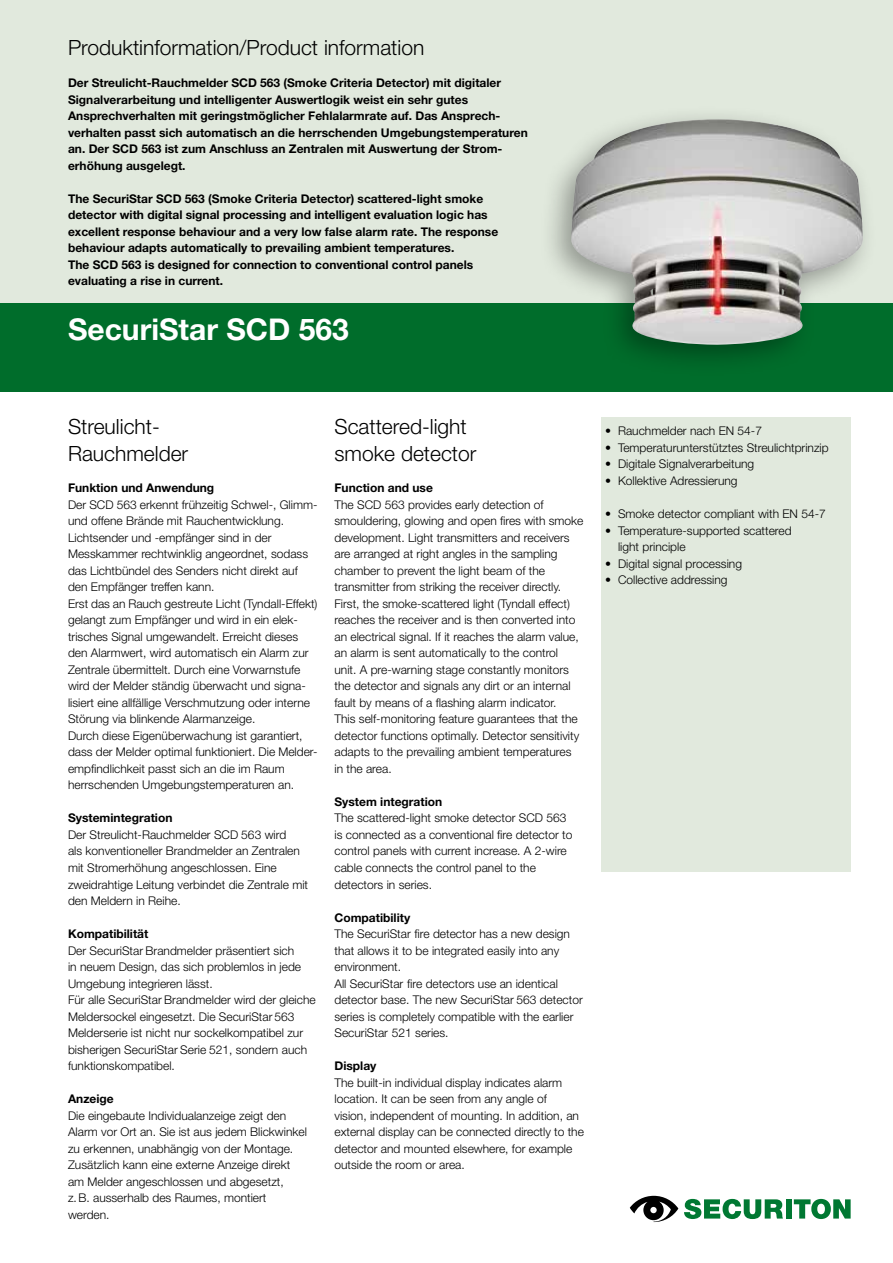
<style>
.page{position:relative;width:893px;height:1263px;background:#fff}
.page>*{position:absolute;margin:0;border:0;box-sizing:border-box;transform-origin:0 0}
.t1{font:700 30px "Helvetica Neue";color:#fff}
.t2{font:300 21px/27px "Helvetica Neue";color:#000}
.t3{font:300 12px/16.5px "Helvetica Neue";color:#000}
.t4{font:700 12px/16.5px "Helvetica Neue";color:#000}
</style>
<div class="page">
<div style="left:0;top:0;width:893px;height:392px;background:#e1e9dd"></div>
<div style="left:601px;top:417px;width:249px;height:454px;background:#e1e9dd"></div>
<svg style="left:684px;top:1199px;width:99px;height:20px"></svg>
<div style="left:786px;top:1199px;width:6px;height:19px;background:#007832"></div>
<svg style="left:794px;top:1199px;width:57px;height:20px"></svg>
<svg style="left:630px;top:1196px;width:48px;height:26px"></svg>
<div style="left:0;top:303px;width:893px;height:89px;background:#006d2b"></div>
<div style="left:539px;top:105px;width:338px;height:272px;background:#000;opacity:.35"></div>
<img style="left:571px;top:119px;width:292px;height:226px">
<h2 class="t2" style="left:68px;top:33px;width:358px">Produktinformation/Product information</h2>
<p class="t4" style="left:68px;top:74px;width:461px">Der Streulicht-Rauchmelder SCD 563 (Smoke Criteria Detector) mit digitaler Signalverarbeitung und intelligenter Auswertlogik weist ein sehr gutes Ansprechverhalten mit geringstmöglicher Fehlalarmrate auf. Das Ansprech&shy;verhalten passt sich automatisch an die herrschenden Umgebungstemperaturen an. Der SCD 563 ist zum Anschluss an Zentralen mit Auswertung der Strom&shy;erhöhung ausgelegt.</p>
<p class="t4" style="left:68px;top:190px;width:432px">The SecuriStar SCD 563 (Smoke Criteria Detector) scattered-light smoke detector with digital signal processing and intelligent evaluation logic has excellent response behaviour and a very low false alarm rate. The response behaviour adapts automatically to prevailing ambient temperatures.<br>The SCD 563 is designed for connection to conventional control panels evaluating a rise in current.</p>
<h1 class="t1" style="left:68px;top:310px;width:282px">SecuriStar SCD 563</h1>
<h2 class="t2" style="left:68px;top:412px;width:122px">Streulicht-<br>Rauchmelder</h2>
<p class="t3" style="left:605px;top:422px;width:158px">• Rauchmelder nach EN 54-7</p>
<h2 class="t2" style="left:334px;top:412px;width:143px">Scattered-light smoke detector</h2>
<p class="t3" style="left:605px;top:439px;width:225px">• Temperaturunterstütztes Streulichtprinzip</p>
<p class="t3" style="left:605px;top:455px;width:151px">• Digitale Signalverarbeitung</p>
<p class="t3" style="left:605px;top:472px;width:134px">• Kollektive Adressierung</p>
<p class="t3" style="left:605px;top:505px;width:222px">• Smoke detector compliant with EN 54-7</p>
<p class="t3" style="left:618px;top:522px;width:175px;text-indent:-13px">• Temperature-supported scattered light principle</p>
<p class="t3" style="left:605px;top:555px;width:138px">• Digital signal processing</p>
<p class="t3" style="left:605px;top:571px;width:124px">• Collective addressing</p>
<p class="t4" style="left:68px;top:480px;width:148px">Funktion und Anwendung</p>
<p class="t3" style="left:68px;top:496px;width:251px">Der SCD 563 erkennt frühzeitig Schwel-, Glimm&shy;und offene Brände mit Rauchentwicklung.<br>Lichtsender und -empfänger sind in der Messkammer rechtwinklig angeordnet, sodass das Lichtbündel des Senders nicht direkt auf den Empfänger treffen kann.<br>Erst das an Rauch gestreute Licht (Tyndall-Effekt) gelangt zum Empfänger und wird in ein elek&shy;trisches Signal umgewandelt. Erreicht dieses den Alarmwert, wird automatisch ein Alarm zur Zentrale übermittelt. Durch eine Vorwarnstufe wird der Melder ständig überwacht und signa&shy;lisiert eine allfällige Verschmutzung oder interne Störung via blinkende Alarmanzeige.<br>Durch diese Eigenüberwachung ist garantiert, dass der Melder optimal funktioniert. Die Melder&shy;empfindlichkeit passt sich an die im Raum herrschenden Umgebungstemperaturen an.</p>
<p class="t4" style="left:68px;top:810px;width:106px">Systemintegration</p>
<p class="t3" style="left:68px;top:826px;width:242px">Der Streulicht-Rauchmelder SCD 563 wird<br>als konventioneller Brandmelder an Zentralen mit Stromerhöhung angeschlossen. Eine zweidrahtige Leitung verbindet die Zentrale mit den Meldern in Reihe.</p>
<p class="t4" style="left:68px;top:925px;width:82px">Kompatibilität</p>
<p class="t3" style="left:68px;top:942px;width:249px">Der SecuriStar Brandmelder präsentiert sich<br>in neuem Design, das sich problemlos in jede Umgebung integrieren lässt.<br>Für alle SecuriStar Brandmelder wird der gleiche Meldersockel eingesetzt. Die SecuriStar 563<br>Melderserie ist nicht nur sockelkompatibel zur bisherigen SecuriStar Serie 521, sondern auch funktionskompatibel.</p>
<p class="t4" style="left:68px;top:1090px;width:47px">Anzeige</p>
<p class="t3" style="left:68px;top:1107px;width:240px">Die eingebaute Individualanzeige zeigt den Alarm vor Ort an. Sie ist aus jedem Blickwinkel zu erkennen, unabhängig von der Montage.<br>Zusätzlich kann eine externe Anzeige direkt am Melder angeschlossen und abgesetzt, z.B. ausserhalb des Raumes, montiert werden.</p>
<p class="t4" style="left:334px;top:480px;width:100px">Function and use</p>
<p class="t3" style="left:334px;top:496px;width:250px">The SCD 563 provides early detection of smouldering, glowing and open fires with smoke development. Light transmitters and receivers are arranged at right angles in the sampling chamber to prevent the light beam of the transmitter from striking the receiver directly.<br>First, the smoke-scattered light (Tyndall effect) reaches the receiver and is then converted into an electrical signal. If it reaches the alarm value, an alarm is sent automatically to the control<br>unit. A pre-warning stage constantly monitors the detector and signals any dirt or an internal fault by means of a flashing alarm indicator.<br>This self-monitoring feature guarantees that the detector functions optimally. Detector sensitivity adapts to the prevailing ambient temperatures<br>in the area.</p>
<p class="t4" style="left:334px;top:793px;width:109px">System integration</p>
<p class="t3" style="left:334px;top:810px;width:239px">The scattered-light smoke detector SCD 563 is connected as a conventional fire detector to control panels with current increase. A 2-wire cable connects the control panel to the detectors in series.</p>
<p class="t4" style="left:334px;top:909px;width:77px">Compatibility</p>
<p class="t3" style="left:334px;top:925px;width:250px">The SecuriStar fire detector has a new design that allows it to be integrated easily into any environment.<br>All SecuriStar fire detectors use an identical detector base. The new SecuriStar 563 detector series is completely compatible with the earlier SecuriStar 521 series.</p>
<p class="t4" style="left:334px;top:1057px;width:43px">Display</p>
<p class="t3" style="left:334px;top:1074px;width:251px">The built-in individual display indicates alarm location. It can be seen from any angle of<br>vision, independent of mounting. In addition, an external display can be connected directly to the detector and mounted elsewhere, for example outside the room or area.</p>
</div>
